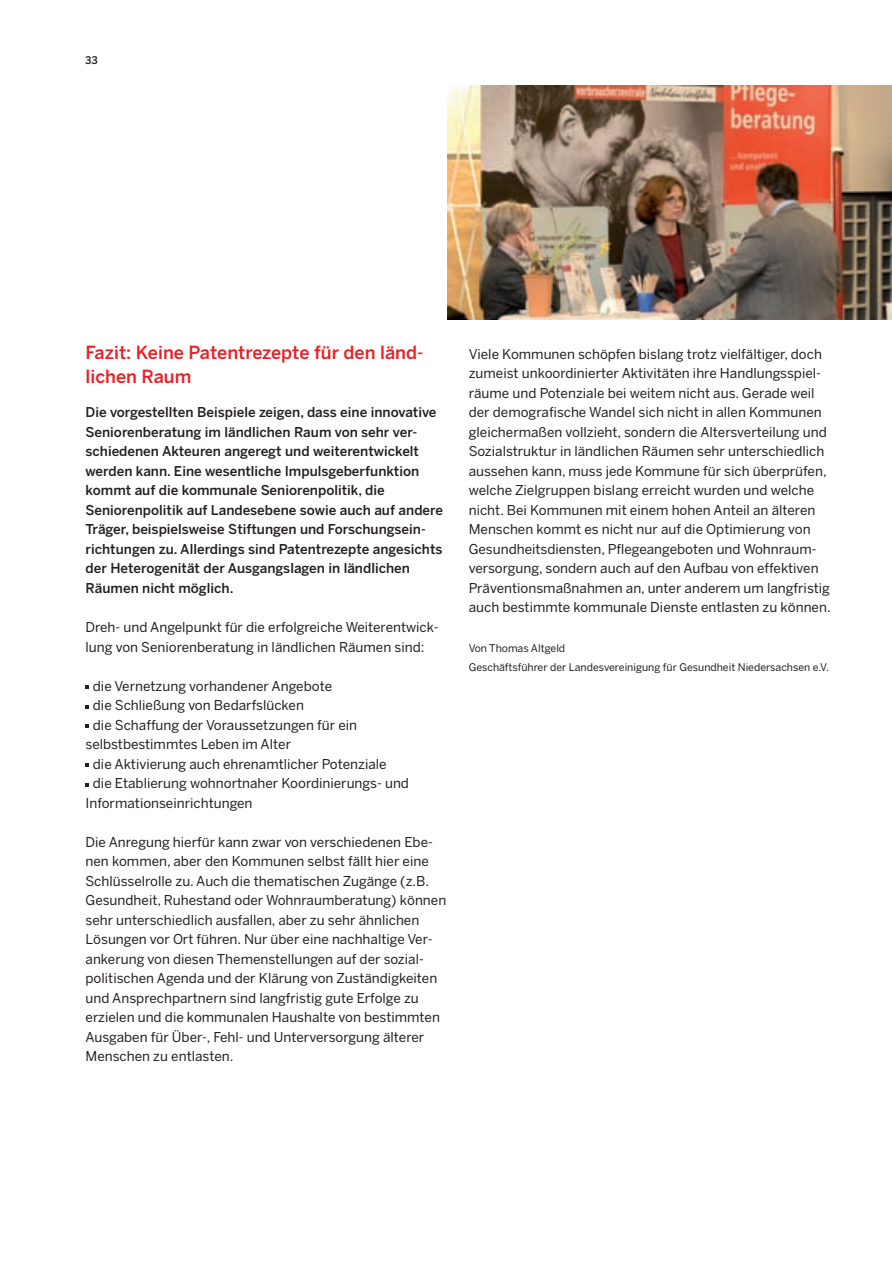
<style>
.page{position:relative;width:892px;height:1263px;background:#fff}
.page>*{position:absolute;margin:0;border:0;box-sizing:border-box;transform-origin:0 0}
.t1{font:500 18px/24px "Benton Sans";color:#ee1d23}
.t2{font:13.5px/19.5px "Benton Sans";color:#231f20}
.t3{font:500 13.5px/19.5px "Benton Sans";color:#231f20}
.t4{font:10.5px/19.5px "Benton Sans";color:#231f20}
.t5{font:500 10.5px "Benton Sans";color:#231f20}
</style>
<div class="page">
<img style="left:447px;top:86px;width:445px;height:234px">
<svg style="left:86px;top:685px;width:3px;height:4px"></svg>
<svg style="left:86px;top:724px;width:3px;height:4px"></svg>
<svg style="left:86px;top:763px;width:3px;height:4px"></svg>
<p class="t5" style="left:85px;top:54px;width:14px">33</p>
<h1 class="t1" style="left:86px;top:340px;width:339px">Fazit: Keine Patentrezepte für den länd&shy;lichen Raum</h1>
<p class="t3" style="left:86px;top:402px;width:359px">Die vorgestellten Beispiele zeigen, dass eine innovative Seniorenberatung im ländlichen Raum von sehr ver&shy;schiedenen Akteuren angeregt und weiterentwickelt werden kann. Eine wesentliche Impulsgeberfunktion kommt auf die kommunale Seniorenpolitik, die Seniorenpolitik auf Landesebene sowie auch auf andere Träger, beispielsweise Stiftungen und Forschungsein&shy;richtungen zu. Allerdings sind Patentrezepte angesichts der Heterogenität der Ausgangslagen in ländlichen Räumen nicht möglich.</p>
<p class="t2" style="left:86px;top:617px;width:354px">Dreh- und Angelpunkt für die erfolgreiche Weiterentwick&shy;lung von Seniorenberatung in ländlichen Räumen sind:</p>
<p class="t2" style="left:93px;top:675px;width:241px">die Vernetzung vorhandener Angebote</p>
<p class="t2" style="left:93px;top:695px;width:213px">die Schließung von Bedarfslücken</p>
<p class="t2" style="left:93px;top:714px;width:266px">die Schaffung der Voraussetzungen für ein</p>
<p class="t2" style="left:86px;top:734px;width:207px">selbstbestimmtes Leben im Alter</p>
<p class="t2" style="left:93px;top:753px;width:295px">die Aktivierung auch ehrenamtlicher Potenziale</p>
<p class="t2" style="left:93px;top:773px;width:318px">die Etablierung wohnortnaher Koordinierungs- und</p>
<p class="t2" style="left:86px;top:792px;width:168px">Informationseinrichtungen</p>
<p class="t2" style="left:86px;top:831px;width:362px">Die Anregung hierfür kann zwar von verschiedenen Ebe&shy;nen kommen, aber den Kommunen selbst fällt hier eine Schlüsselrolle zu. Auch die thematischen Zugänge (z.B.<br>Gesundheit, Ruhestand oder Wohnraumberatung) können sehr unterschiedlich ausfallen, aber zu sehr ähnlichen Lösungen vor Ort führen. Nur über eine nachhaltige Ver&shy;ankerung von diesen Themenstellungen auf der sozial&shy;politischen Agenda und der Klärung von Zuständigkeiten und Ansprechpartnern sind langfristig gute Erfolge zu erzielen und die kommunalen Haushalte von bestimmten Ausgaben für Über-, Fehl- und Unterversorgung älterer Menschen zu entlasten.</p>
<p class="t2" style="left:469px;top:344px;width:363px">Viele Kommunen schöpfen bislang trotz vielfältiger, doch zumeist unkoordinierter Aktivitäten ihre Handlungsspiel&shy;räume und Potenziale bei weitem nicht aus. Gerade weil der demografische Wandel sich nicht in allen Kommunen gleichermaßen vollzieht, sondern die Altersverteilung und Sozialstruktur in ländlichen Räumen sehr unterschiedlich aussehen kann, muss jede Kommune für sich überprüfen, welche Zielgruppen bislang erreicht wurden und welche nicht. Bei Kommunen mit einem hohen Anteil an älteren Menschen kommt es nicht nur auf die Optimierung von Gesundheitsdiensten, Pflegeangeboten und Wohnraum&shy;versorgung, sondern auch auf den Aufbau von effektiven Präventionsmaßnahmen an, unter anderem um langfristig auch bestimmte kommunale Dienste entlasten zu können.</p>
<p class="t4" style="left:469px;top:637px;width:362px">Von Thomas Altgeld<br>Geschäftsführer der Landesvereinigung für Gesundheit Niedersachsen e.V.</p>
</div>
